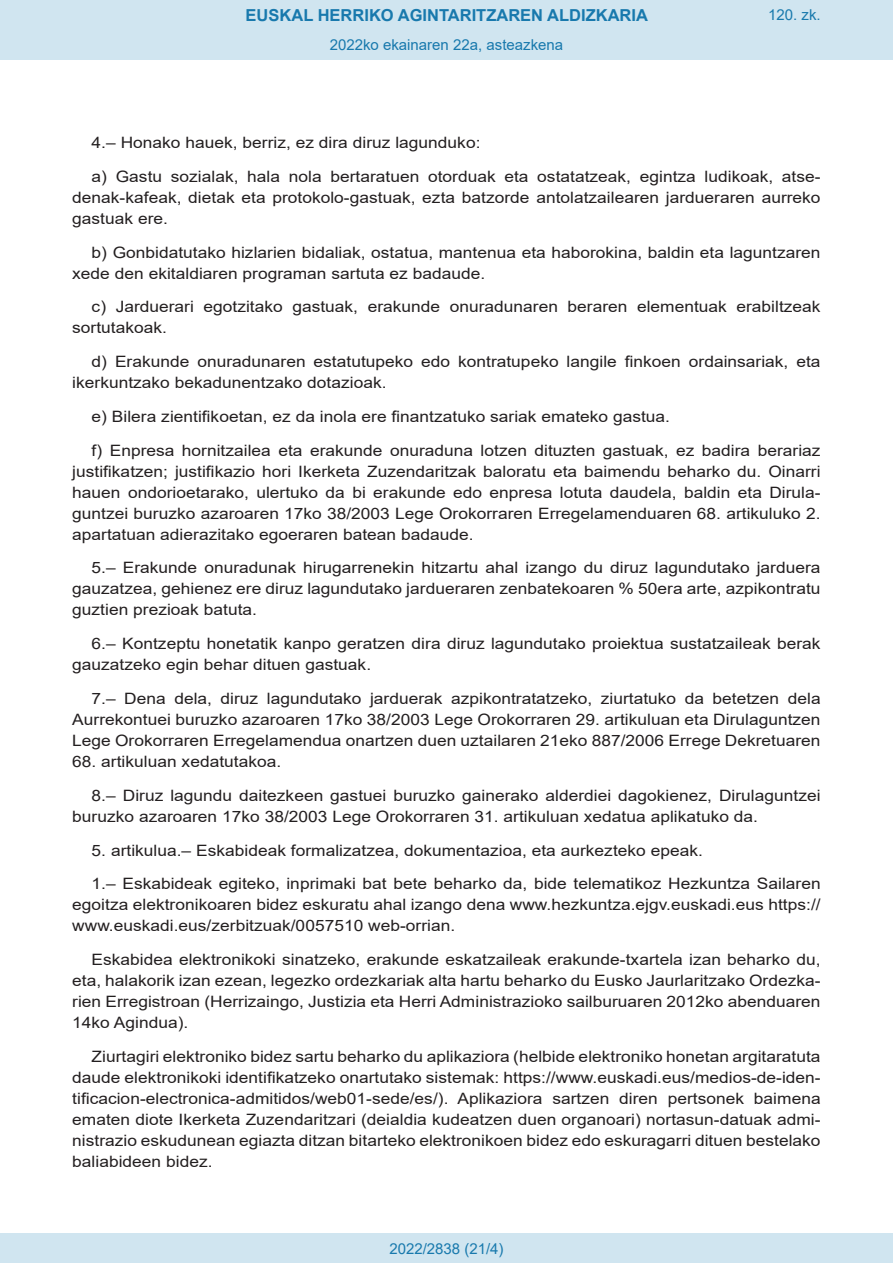
<style>
.page{position:relative;width:893px;height:1263px;background:#fff}
.page>*{position:absolute;margin:0;border:0;box-sizing:border-box;transform-origin:0 0}
.t1{font:700 16.5px "Arial";color:#1879ad}
.BOPVDetalle{font:15.6px/21px "Arial";color:#231f20;text-align:justify;scale:1.11 1}
.Paginacion_Centro{font:15px "Arial";color:#1879ad}
</style>
<div class="page">
<div style="left:0;top:0;width:893px;height:60px;background:#d0e5f0"></div>
<div style="left:0;top:1233px;width:893px;height:30px;background:#d0e5f0"></div>
<p class="t1" style="left:246px;top:3px;width:404px">EUSKAL HERRIKO AGINTARITZAREN ALDIZKARIA</p>
<p class="Paginacion_Centro" style="left:330px;top:35px;width:235px">2022ko ekainaren 22a, asteazkena</p>
<p class="Paginacion_Centro" style="left:768px;top:5px;width:54px">120. zk.</p>
<p class="BOPVDetalle" style="left:92px;top:132px;width:352px">4.– Honako hauek, berriz, ez dira diruz lagunduko:</p>
<p class="BOPVDetalle" style="left:72px;top:166px;width:676px;text-indent:19px">a) Gastu sozialak, hala nola bertaratuen otorduak eta ostatatzeak, egintza ludikoak, atse&shy;denak-kafeak, dietak eta protokolo-gastuak, ezta batzorde antolatzailearen jardueraren aurreko gastuak ere.</p>
<p class="BOPVDetalle" style="left:72px;top:242px;width:676px;text-indent:19px">b) Gonbidatutako hizlarien bidaliak, ostatua, mantenua eta haborokina, baldin eta laguntzaren xede den ekitaldiaren programan sartuta ez badaude.</p>
<p class="BOPVDetalle" style="left:72px;top:296px;width:676px;text-indent:19px">c) Jarduerari egotzitako gastuak, erakunde onuradunaren beraren elementuak erabiltzeak sortutakoak.</p>
<p class="BOPVDetalle" style="left:72px;top:351px;width:676px;text-indent:19px">d) Erakunde onuradunaren estatutupeko edo kontratupeko langile finkoen ordainsariak, eta ikerkuntzako bekadunentzako dotazioak.</p>
<p class="BOPVDetalle" style="left:92px;top:406px;width:523px">e) Bilera zientifikoetan, ez da inola ere finantzatuko sariak emateko gastua.</p>
<p class="BOPVDetalle" style="left:72px;top:440px;width:676px;text-indent:19px">f) Enpresa hornitzailea eta erakunde onuraduna lotzen dituzten gastuak, ez badira berariaz justifikatzen; justifikazio hori Ikerketa Zuzendaritzak baloratu eta baimendu beharko du. Oinarri hauen ondorioetarako, ulertuko da bi erakunde edo enpresa lotuta daudela, baldin eta Dirula&shy;guntzei buruzko azaroaren 17ko 38/2003 Lege Orokorraren Erregelamenduaren 68. artikuluko 2. apartatuan adierazitako egoeraren batean badaude.</p>
<p class="BOPVDetalle" style="left:72px;top:557px;width:676px;text-indent:19px">5.– Erakunde onuradunak hirugarrenekin hitzartu ahal izango du diruz lagundutako jarduera gauzatzea, gehienez ere diruz lagundutako jardueraren zenbatekoaren % 50era arte, azpikontratu guztien prezioak batuta.</p>
<p class="BOPVDetalle" style="left:72px;top:633px;width:676px;text-indent:19px">6.– Kontzeptu honetatik kanpo geratzen dira diruz lagundutako proiektua sustatzaileak berak gauzatzeko egin behar dituen gastuak.</p>
<p class="BOPVDetalle" style="left:72px;top:688px;width:676px;text-indent:19px">7.– Dena dela, diruz lagundutako jarduerak azpikontratatzeko, ziurtatuko da betetzen dela Aurrekontuei buruzko azaroaren 17ko 38/2003 Lege Orokorraren 29. artikuluan eta Dirulaguntzen Lege Orokorraren Erregelamendua onartzen duen uztailaren 21eko 887/2006 Errege Dekretuaren</p>
<p class="BOPVDetalle" style="left:72px;top:751px;width:190px">68. artikuluan xedatutakoa.</p>
<p class="BOPVDetalle" style="left:72px;top:785px;width:676px;text-indent:19px">8.– Diruz lagundu daitezkeen gastuei buruzko gainerako alderdiei dagokienez, Dirulaguntzei buruzko azaroaren 17ko 38/2003 Lege Orokorraren 31. artikuluan xedatua aplikatuko da.</p>
<p class="BOPVDetalle" style="left:92px;top:839px;width:552px">5. artikulua.– Eskabideak formalizatzea, dokumentazioa, eta aurkezteko epeak.</p>
<p class="BOPVDetalle" style="left:72px;top:873px;width:676px;text-indent:19px">1.– Eskabideak egiteko, inprimaki bat bete beharko da, bide telematikoz Hezkuntza Sailaren egoitza elektronikoaren bidez eskuratu ahal izango dena www.hezkuntza.ejgv.euskadi.eus https:// www.euskadi.eus/zerbitzuak/0057510 web-orrian.</p>
<p class="BOPVDetalle" style="left:72px;top:949px;width:676px;text-indent:19px">Eskabidea elektronikoki sinatzeko, erakunde eskatzaileak erakunde-txartela izan beharko du, eta, halakorik izan ezean, legezko ordezkariak alta hartu beharko du Eusko Jaurlaritzako Ordezka&shy;rien Erregistroan (Herrizaingo, Justizia eta Herri Administrazioko sailburuaren 2012ko abenduaren 14ko Agindua).</p>
<p class="BOPVDetalle" style="left:72px;top:1046px;width:676px;text-indent:19px">Ziurtagiri elektroniko bidez sartu beharko du aplikaziora (helbide elektroniko honetan argitaratuta daude elektronikoki identifikatzeko onartutako sistemak: https://www.euskadi.eus/medios-de-iden&shy;tificacion-electronica-admitidos/web01-sede/es/). Aplikaziora sartzen diren pertsonek baimena ematen diote Ikerketa Zuzendaritzari (deialdia kudeatzen duen organoari) nortasun-datuak admi&shy;nistrazio eskudunean egiazta ditzan bitarteko elektronikoen bidez edo eskuragarri dituen bestelako baliabideen bidez.</p>
<p class="Paginacion_Centro" style="left:389px;top:1238px;width:116px">2022/2838 (21/4)</p>
</div>
